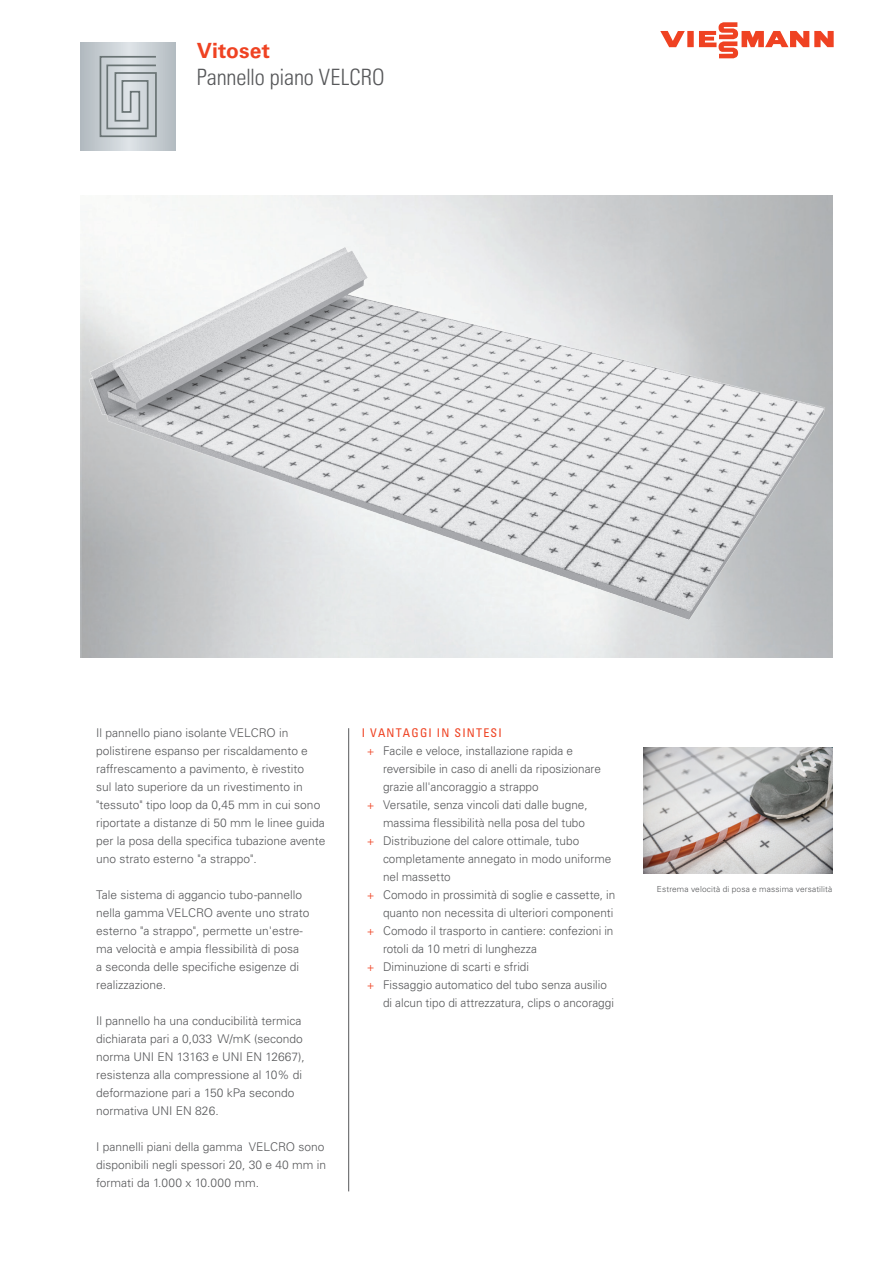
<style>
.page{position:relative;width:893px;height:1263px;background:#fff}
.page>*{position:absolute;margin:0;border:0;box-sizing:border-box;transform-origin:0 0}
.t1{font:22.5px "Univers LTCYR 47 Light Cond";letter-spacing:-.01em;color:#57585a}
.t2{font:700 21px "Univers LTCYR 65";letter-spacing:.01em;color:#ef4222}
.t3{font:300 12px/18px "Univers LTCYR 45";color:#57585a}
.t4{font:condensed 12px "Univers LTCYR 57";letter-spacing:.1em;color:#ef4222}
.t5{font:300 8.4px "Univers LTCYR 45";letter-spacing:.02em;color:#57585a}
.s1{color:#ef4222}
</style>
<div class="page">
<svg style="left:660px;top:22px;width:174px;height:36px"></svg>
<svg style="left:81px;top:43px;width:95px;height:108px;background:#c0c7cc"></svg>
<svg style="left:99px;top:55px;width:59px;height:83px;background:#b7bec2"></svg>
<img style="left:81px;top:197px;width:752px;height:460px">
<hr style="left:348px;top:728px;width:1px;height:463px;background:#57585a">
<img style="left:643px;top:747px;width:190px;height:126px">
<h2 class="t2" style="left:197px;top:36px;width:75px">Vitoset</h2>
<h1 class="t1" style="left:197px;top:62px;width:189px">Pannello piano VELCRO</h1>
<p class="t3" style="left:96px;top:723px;width:231px">Il pannello piano isolante VELCRO in polistirene espanso per riscaldamento e raffrescamento a pavimento, è rivestito<br>sul lato superiore da un rivestimento in "tessuto" tipo loop da 0,45 mm in cui sono riportate a distanze di 50 mm le linee guida per la posa della specifica tubazione avente uno strato esterno "a strappo".</p>
<p class="t3" style="left:96px;top:885px;width:215px">Tale sistema di aggancio tubo -pannello nella gamma VELCRO avente uno strato esterno "a strappo", permette un'estre&shy;ma velocità e ampia flessibilità di posa<br>a seconda delle specifiche esigenze di realizzazione.</p>
<p class="t3" style="left:96px;top:1011px;width:210px">Il pannello ha una conducibilità termica dichiarata pari a 0,033 W/mK (secondo norma UNI EN 13163 e UNI EN 12667), resistenza alla compressione al 10% di deformazione pari a 150 kPa secondo normativa UNI EN 826.</p>
<p class="t3" style="left:96px;top:1137px;width:231px">I pannelli piani della gamma VELCRO sono disponibili negli spessori 20, 30 e 40 mm in formati da 1.000 x 10.000 mm.</p>
<p class="t4" style="left:362px;top:725px;width:142px">I VANTAGGI IN SINTESI</p>
<p class="t3" style="left:367px;top:741px;width:208px"><span class="s1">+</span> Facile e veloce, installazione rapida e</p>
<p class="t3" style="left:383px;top:759px;width:219px">reversibile in caso di anelli da riposizionare</p>
<p class="t3" style="left:383px;top:777px;width:157px">grazie all'ancoraggio a strappo</p>
<p class="t3" style="left:367px;top:795px;width:222px"><span class="s1">+</span> Versatile, senza vincoli dati dalle bugne,</p>
<p class="t3" style="left:383px;top:813px;width:204px">massima flessibilità nella posa del tubo</p>
<p class="t3" style="left:367px;top:831px;width:214px"><span class="s1">+</span> Distribuzione del calore ottimale, tubo</p>
<p class="t3" style="left:383px;top:849px;width:230px">completamente annegato in modo uniforme</p>
<p class="t3" style="left:383px;top:867px;width:69px">nel massetto</p>
<p class="t3" style="left:367px;top:885px;width:250px"><span class="s1">+</span> Comodo in prossimità di soglie e cassette, in</p>
<p class="t3" style="left:383px;top:903px;width:232px">quanto non necessita di ulteriori componenti</p>
<p class="t3" style="left:367px;top:921px;width:248px"><span class="s1">+</span> Comodo il trasporto in cantiere: confezioni in</p>
<p class="t3" style="left:383px;top:939px;width:155px">rotoli da 10 metri di lunghezza</p>
<p class="t3" style="left:367px;top:957px;width:164px"><span class="s1">+</span> Diminuzione di scarti e sfridi</p>
<p class="t3" style="left:367px;top:975px;width:242px"><span class="s1">+</span> Fissaggio automatico del tubo senza ausilio</p>
<p class="t3" style="left:383px;top:993px;width:232px">di alcun tipo di attrezzatura, clips o ancoraggi</p>
<p class="t5" style="left:657px;top:883px;width:177px">Estrema velocità di posa e massima versatilità</p>
</div>
